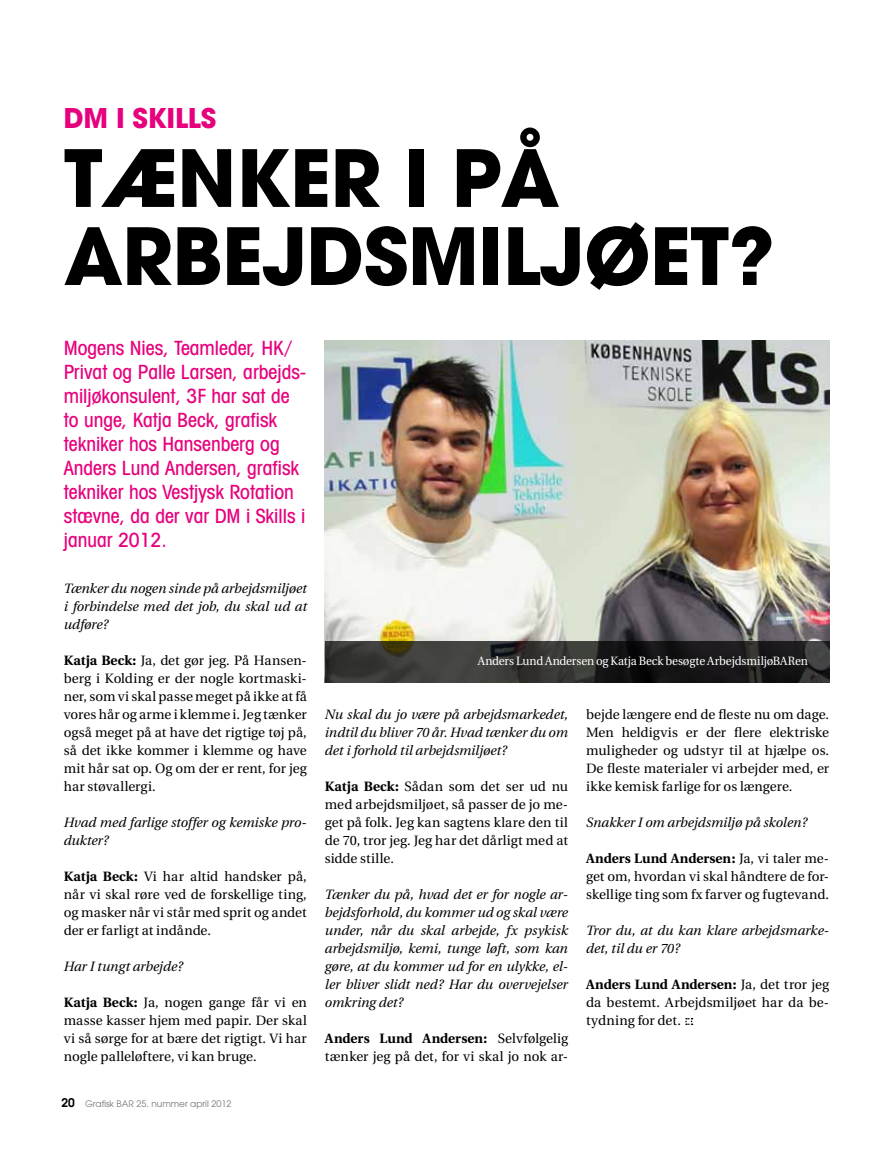
<style>
.page{position:relative;width:893px;height:1149px;background:#fff}
.page>*{position:absolute;margin:0;border:0;box-sizing:border-box;transform-origin:0 0}
.t1{font:700 78px/78px "Avant Garde";letter-spacing:-.01em;color:#000}
.t2{font:700 27px "Avant Garde";letter-spacing:-.01em;color:#e6007d}
.t3{font:500 condensed 19.5px/24px "Avant Garde IT Cby BT";color:#e6007d}
.t4{font:13.5px/18px "Utopia";color:#000;text-align:justify}
.t5{font:italic 13.5px/18px "Utopia";letter-spacing:-.01em;color:#000;text-align:justify}
.t6{font:12px "Utopia";letter-spacing:-.015em;color:#fff;scale:.96 1}
.t7{font:9px "Avant Garde";color:#7c7b7b}
.s1{font-weight:700}
.s2{font-weight:600;font-size:12px;color:#000}
</style>
<div class="page">
<img style="left:325px;top:340px;width:504px;height:301px">
<svg style="left:325px;top:641px;width:504px;height:41px;background:#2b2a29"></svg>
<svg style="left:685px;top:1018px;width:8px;height:6px"></svg>
<h2 class="t2" style="left:64px;top:100px;width:154px">DM I SKILLS</h2>
<h1 class="t1" style="left:64px;top:139px;width:712px">TÆNKER I PÅ<br>ARBEJDSMILJØET?</h1>
<p class="t3" style="left:64px;top:336px;width:244px">Mogens Nies, Teamleder, HK/<br>Privat og Palle Larsen, arbejds&shy;miljøkonsulent, 3F har sat de to unge, Katja Beck, grafisk tekniker hos Hansenberg og<br>Anders Lund Andersen, grafisk tekniker hos Vestjysk Rotation stævne, da der var DM i Skills i januar 2012.</p>
<p class="t5" style="left:64px;top:579px;width:245px">Tænker du nogen sinde på arbejdsmiljøet i forbindelse med det job, du skal ud at udføre?</p>
<p class="t4" style="left:64px;top:651px;width:245px"><span class="s1">Katja Beck:</span> Ja, det gør jeg. På Hansen&shy;berg i Kolding er der nogle kortmaski&shy;ner, som vi skal passe meget på ikke at få vores hår og arme i klemme i. Jeg tænker også meget på at have det rigtige tøj på, så det ikke kommer i klemme og have mit hår sat op. Og om der er rent, for jeg har støvallergi.</p>
<p class="t5" style="left:64px;top:813px;width:245px">Hvad med farlige stoffer og kemiske pro&shy;dukter?</p>
<p class="t4" style="left:64px;top:867px;width:245px"><span class="s1">Katja Beck:</span> Vi har altid handsker på, når vi skal røre ved de forskellige ting, og masker når vi står med sprit og andet der er farligt at indånde.</p>
<p class="t5" style="left:64px;top:957px;width:121px">Har I tungt arbejde?</p>
<p class="t4" style="left:64px;top:993px;width:245px"><span class="s1">Katja Beck:</span> Ja, nogen gange får vi en masse kasser hjem med papir. Der skal vi så sørge for at bære det rigtigt. Vi har nogle palleløftere, vi kan bruge.</p>
<p class="t7" style="left:61px;top:1097px;width:171px"><span class="s2">20</span> Grafisk BAR 25. nummer april 2012</p>
<p class="t6" style="left:478px;top:654px;width:345px">Anders Lund Andersen og Katja Beck besøgte ArbejdsmiljøBARen</p>
<p class="t5" style="left:325px;top:705px;width:245px">Nu skal du jo være på arbejdsmarkedet, indtil du bliver 70 år. Hvad tænker du om det i forhold til arbejdsmiljøet?</p>
<p class="t4" style="left:325px;top:777px;width:245px"><span class="s1">Katja Beck:</span> Sådan som det ser ud nu med arbejdsmiljøet, så passer de jo me&shy;get på folk. Jeg kan sagtens klare den til de 70, tror jeg. Jeg har det dårligt med at sidde stille.</p>
<p class="t5" style="left:325px;top:885px;width:245px">Tænker du på, hvad det er for nogle ar&shy;bejdsforhold, du kommer ud og skal være under, når du skal arbejde, fx psykisk arbejdsmiljø, kemi, tunge løft, som kan gøre, at du kommer ud for en ulykke, el&shy;ler bliver slidt ned? Har du overvejelser omkring det?</p>
<p class="t4" style="left:325px;top:1029px;width:245px"><span class="s1">Anders Lund Andersen:</span> Selvfølgelig tænker jeg på det, for vi skal jo nok ar-</p>
<p class="t4" style="left:586px;top:705px;width:245px">bejde længere end de fleste nu om dage.<br>Men heldigvis er der flere elektriske muligheder og udstyr til at hjælpe os.<br>De fleste materialer vi arbejder med, er ikke kemisk farlige for os længere.</p>
<p class="t5" style="left:586px;top:813px;width:223px">Snakker I om arbejdsmiljø på skolen?</p>
<p class="t4" style="left:586px;top:849px;width:245px"><span class="s1">Anders Lund Andersen:</span> Ja, vi taler me&shy;get om, hvordan vi skal håndtere de for&shy;skellige ting som fx farver og fugtevand.</p>
<p class="t5" style="left:586px;top:921px;width:245px">Tror du, at du kan klare arbejdsmarke&shy;det, til du er 70?</p>
<p class="t4" style="left:586px;top:975px;width:245px"><span class="s1">Anders Lund Andersen:</span> Ja, det tror jeg da bestemt. Arbejdsmiljøet har da be&shy;tydning for det.</p>
</div>
